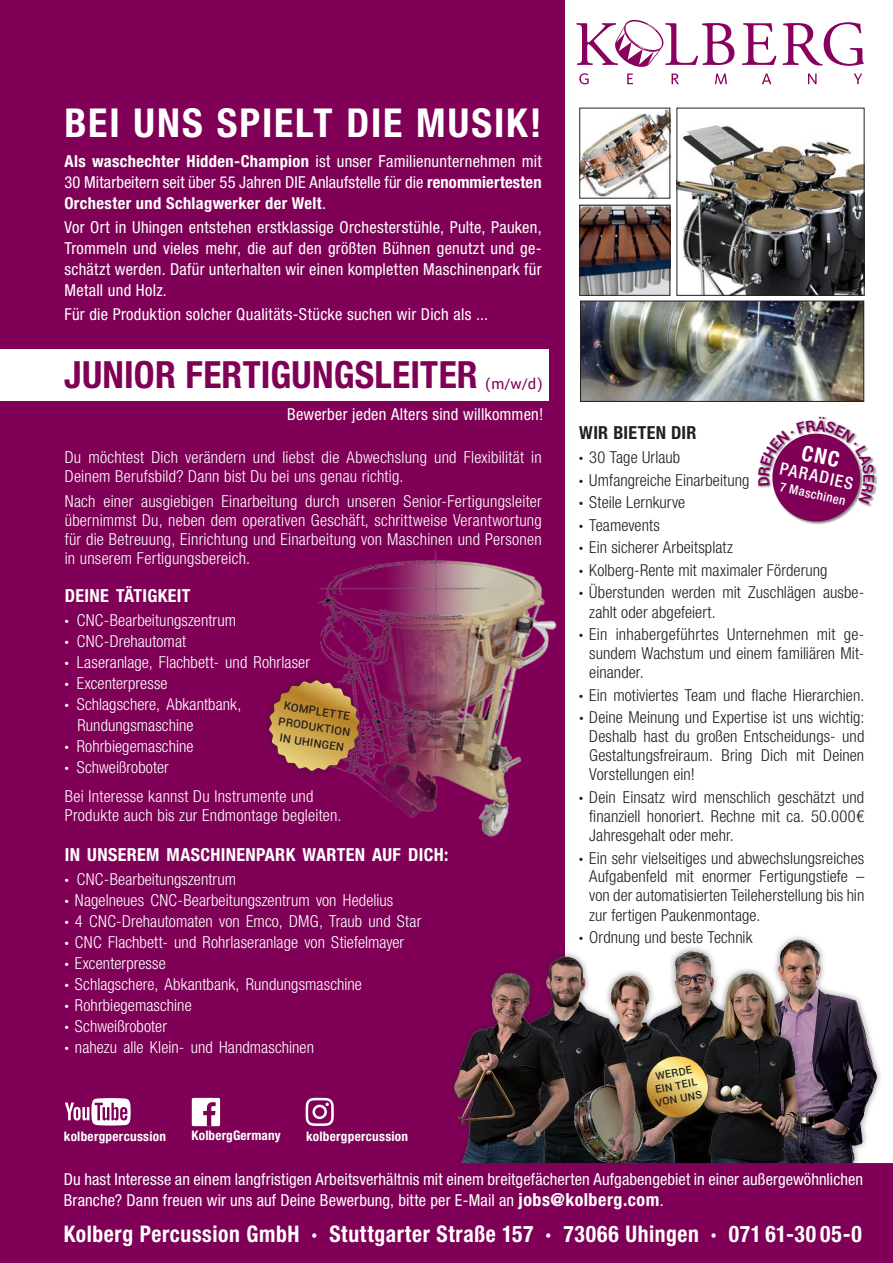
<style>
.page{position:relative;width:893px;height:1263px;background:#fff}
.page>*{position:absolute;margin:0;border:0;box-sizing:border-box;transform-origin:0 0}
.t1{font:700 condensed 39.9px "Helvetica Neue LT Std";letter-spacing:.045em;color:#fff}
.t2{font:700 condensed 37.5px "Helvetica Neue LT Std";letter-spacing:.005em;color:#7f0056}
.t3{font:700 condensed 22.95px "Helvetica Neue LT Std";letter-spacing:.03em;color:#fff;scale:.94 1}
.t4{font:700 condensed 18px "Helvetica Neue LT Std";letter-spacing:.02em;color:#fff}
.t5{font:700 condensed 18px "Helvetica Neue LT Std";letter-spacing:.015em;color:#231f20}
.t6{font:500 condensed 17.1px "Helvetica Neue LT Std";color:#fff}
.t7{font:300 condensed 16.5px/21px "Helvetica Neue LT Std";letter-spacing:.01em;color:#fff}
.t8{font:300 condensed 16.5px/22.5px "Helvetica Neue LT Std";letter-spacing:.005em;color:#231f20}
.t9{font:condensed 16.5px/21px "Helvetica Neue LT Std";letter-spacing:.01em;color:#fff;text-align:justify}
.t10{font:16.5px "Yantramanav";color:#7f0056}
.t11{font:700 condensed 13.2px "Helvetica Neue LT Std";letter-spacing:.02em;color:#fff}
.t12{font:500 condensed 12.9px "Helvetica Neue LT Std";color:#fff}
.t13{font:500 12.45px/16px "Yantramanav";color:#231f20;text-align:center}
.t14{font:500 11.85px/13px "Yantramanav";color:#231f20;text-align:center}
.s1{font-weight:700}
.s2{font-weight:700;font-size:18px}
</style>
<div class="page">
<div style="left:0;top:0;width:564px;height:1165px;background:#7f0056"></div>
<img style="left:775px;top:936px;width:106px;height:227px">
<img style="left:671px;top:947px;width:44px;height:21px">
<img style="left:702px;top:965px;width:107px;height:198px">
<img style="left:650px;top:970px;width:62px;height:193px">
<img style="left:564px;top:945px;width:84px;height:218px">
<img style="left:452px;top:950px;width:126px;height:213px">
<div style="left:0;top:1163px;width:893px;height:100px;background:#7f0056"></div>
<div style="left:638px;top:1048px;width:79px;height:78px;background:#231f20;opacity:.85"></div>
<svg style="left:647px;top:1056px;width:61px;height:61px"></svg>
<img style="left:582px;top:303px;width:280px;height:97px">
<div style="left:580px;top:301px;width:284px;height:101px;border:1px solid #231f20"></div>
<img style="left:318px;top:550px;width:239px;height:287px">
<svg style="left:266px;top:669px;width:105px;height:113px"></svg>
<img style="left:581px;top:110px;width:87px;height:86px">
<div style="left:579px;top:108px;width:91px;height:90px;border:1px solid #231f20"></div>
<img style="left:581px;top:207px;width:87px;height:87px">
<div style="left:579px;top:205px;width:91px;height:91px;border:1px solid #231f20"></div>
<img style="left:679px;top:125px;width:183px;height:169px">
<div style="left:677px;top:108px;width:187px;height:188px;border:1px solid #231f20"></div>
<div style="left:757px;top:415px;width:121px;height:109px;background:#231f20;opacity:.55"></div>
<svg style="left:762px;top:73px;width:9px;height:11px"></svg>
<svg style="left:808px;top:73px;width:8px;height:11px"></svg>
<svg style="left:854px;top:73px;width:8px;height:11px"></svg>
<svg style="left:742px;top:23px;width:34px;height:42px"></svg>
<svg style="left:782px;top:22px;width:82px;height:44px"></svg>
<svg style="left:576px;top:20px;width:158px;height:64px"></svg>
<div style="left:0;top:349px;width:548px;height:51px;background:#fff"></div>
<svg style="left:65px;top:1098px;width:66px;height:27px"></svg>
<div style="left:192px;top:1098px;width:28px;height:28px;background:#fff;border-radius:2px"></div>
<svg style="left:203px;top:1102px;width:13px;height:24px"></svg>
<svg style="left:306px;top:1098px;width:28px;height:28px"></svg>
<svg style="left:758px;top:416px;width:116px;height:109px"></svg>
<h1 class="t1" style="left:64px;top:99px;width:479px">BEI UNS SPIELT DIE MUSIK!</h1>
<p class="t9" style="left:64px;top:150px;width:479px"><span class="s1">Als waschechter Hidden-Champion</span> ist unser Familienunternehmen mit 30 Mitarbeitern seit über 55 Jahren DIE Anlaufstelle für die <span class="s1">renommiertesten Orchester und Schlagwerker der Welt</span>.</p>
<p class="t9" style="left:64px;top:216px;width:479px">Vor Ort in Uhingen entstehen erstklassige Orchesterstühle, Pulte, Pauken, Trommeln und vieles mehr, die auf den größten Bühnen genutzt und ge&shy;schätzt werden. Dafür unterhalten wir einen kompletten Maschinenpark für Metall und Holz.</p>
<p class="t9" style="left:64px;top:303px;width:425px">Für die Produktion solcher Qualitäts-Stücke suchen wir Dich als ...</p>
<h2 class="t2" style="left:64px;top:352px;width:415px">JUNIOR FERTIGUNGSLEITER</h2>
<p class="t9" style="left:287px;top:404px;width:258px">Bewerber jeden Alters sind willkommen!</p>
<p class="t7" style="left:65px;top:448px;width:478px;line-height:18.8px">Du möchtest Dich verändern und liebst die Abwechslung und Flexibilität in<br>Deinem Berufsbild? Dann bist Du bei uns genau richtig.</p>
<p class="t7" style="left:65px;top:492px;width:479px;line-height:18.8px;text-align:justify">Nach einer ausgiebigen Einarbeitung durch unseren Senior-Fertigungsleiter übernimmst Du, neben dem operativen Geschäft, schrittweise Verantwortung für die Betreuung, Einrichtung und Einarbeitung von Maschinen und Personen in unserem Fertigungsbereich.</p>
<p class="t10" style="left:485px;top:373px;width:60px">(m/w/d)</p>
<p class="t4" style="left:65px;top:584px;width:127px">DEINE TÄTIGKEIT</p>
<p class="t7" style="left:65px;top:609px;width:173px"><span class="s1">·</span> CNC-Bearbeitungszentrum</p>
<p class="t7" style="left:65px;top:630px;width:123px"><span class="s1">·</span> CNC-Drehautomat</p>
<p class="t7" style="left:65px;top:651px;width:247px"><span class="s1">·</span> Laseranlage, Flachbett- und Rohrlaser</p>
<p class="t7" style="left:65px;top:672px;width:104px"><span class="s1">·</span> Excenterpresse</p>
<p class="t7" style="left:65px;top:693px;width:178px"><span class="s1">·</span> Schlagschere, Abkantbank,</p>
<p class="t7" style="left:78px;top:714px;width:118px">Rundungsmaschine</p>
<p class="t7" style="left:65px;top:735px;width:130px"><span class="s1">·</span> Rohrbiegemaschine</p>
<p class="t7" style="left:65px;top:756px;width:106px"><span class="s1">·</span> Schweißroboter</p>
<p class="t13" style="left:282px;top:697px;width:74px;rotate:9deg">KOMPLETTE<br>PRODUKTION<br>IN UHINGEN</p>
<p class="t7" style="left:65px;top:787px;width:278px;line-height:18.8px">Bei Interesse kannst Du Instrumente und<br>Produkte auch bis zur Endmontage begleiten.</p>
<p class="t4" style="left:65px;top:844px;width:385px">IN UNSEREM MASCHINENPARK WARTEN AUF DICH:</p>
<p class="t7" style="left:65px;top:869px;width:358px"><span class="s1">·</span> CNC-Bearbeitungszentrum<br><span class="s1">·</span> Nagelneues CNC-Bearbeitungszentrum von Hedelius<br><span class="s1">·</span> 4 CNC-Drehautomaten von Emco, DMG, Traub und Star <span class="s1">·</span> CNC Flachbett- und Rohrlaseranlage von Stiefelmayer<br><span class="s1">·</span> Excenterpresse<br><span class="s1">·</span> Schlagschere, Abkantbank, Rundungsmaschine<br><span class="s1">·</span> Rohrbiegemaschine<br><span class="s1">·</span> Schweißroboter<br><span class="s1">·</span> nahezu alle Klein- und Handmaschinen</p>
<p class="t11" style="left:64px;top:1128px;width:104px">kolbergpercussion</p>
<p class="t11" style="left:192px;top:1128px;width:90px">KolbergGermany</p>
<p class="t11" style="left:306px;top:1128px;width:104px">kolbergpercussion</p>
<p class="t5" style="left:579px;top:422px;width:119px">WIR BIETEN DIR</p>
<p class="t8" style="left:579px;top:446px;width:286px"><span class="s1">·</span> 30 Tage Urlaub<br><span class="s1">·</span> Umfangreiche Einarbeitung<br><span class="s1">·</span> Steile Lernkurve<br><span class="s1">·</span> Teamevents<br><span class="s1">·</span> Ein sicherer Arbeitsplatz<br><span class="s1">·</span> Kolberg-Rente mit maximaler Förderung<br><span class="s1">·</span> Überstunden werden mit Zuschlägen ausbe-</p>
<p class="t8" style="left:579px;top:600px;width:286px;text-indent:10px">zahlt oder abgefeiert.<br><span class="s1">·</span> Ein inhabergeführtes Unternehmen mit ge-</p>
<p class="t8" style="left:589px;top:643px;width:276px;line-height:19.5px">sundem Wachstum und einem familiären Mit&shy;einander.</p>
<p class="t8" style="left:579px;top:684px;width:287px"><span class="s1">·</span> Ein motiviertes Team und flache Hierarchien. <span class="s1">·</span> Deine Meinung und Expertise ist uns wichtig:</p>
<p class="t8" style="left:589px;top:727px;width:277px;line-height:19px;text-align:justify">Deshalb hast du großen Entscheidungs- und Gestaltungsfreiraum. Bring Dich mit Deinen Vorstellungen ein!</p>
<p class="t8" style="left:589px;top:787px;width:276px;line-height:19px;text-align:justify;text-indent:-10px"><span class="s1">·</span> Dein Einsatz wird menschlich geschätzt und finanziell honoriert. Rechne mit ca. 50.000€ Jahresgehalt oder mehr.</p>
<p class="t8" style="left:589px;top:848px;width:277px;line-height:19px;text-align:justify;text-indent:-10px"><span class="s1">·</span> Ein sehr vielseitiges und abwechslungsreiches Aufgabenfeld mit enormer Fertigungstiefe – von der automatisierten Teileherstellung bis hin zur fertigen Paukenmontage.</p>
<p class="t8" style="left:579px;top:926px;width:175px"><span class="s1">·</span> Ordnung und beste Technik</p>
<p class="t6" style="left:782px;top:458px;width:76px;rotate:12deg">PARADIES</p>
<p class="t12" style="left:782px;top:479px;width:68px;rotate:12deg">7 Maschinen</p>
<p class="t14" style="left:649px;top:1071px;width:49px;rotate:-11deg">WERDE<br>EIN TEIL<br>VON UNS</p>
<p class="t9" style="left:64px;top:1168px;width:801px;line-height:21.6px">Du hast Interesse an einem langfristigen Arbeitsverhältnis mit einem breitgefächerten Aufgabengebiet in einer außergewöhnlichen<br>Branche? Dann freuen wir uns auf Deine Bewerbung, bitte per E-Mail an <span class="s2">jobs@kolberg.com</span>.</p>
<h3 class="t3" style="left:64px;top:1220px;width:851px">Kolberg Percussion GmbH · Stuttgarter Straße 157 · 73066 Uhingen · 071 61-30 05-0</h3>
</div>
